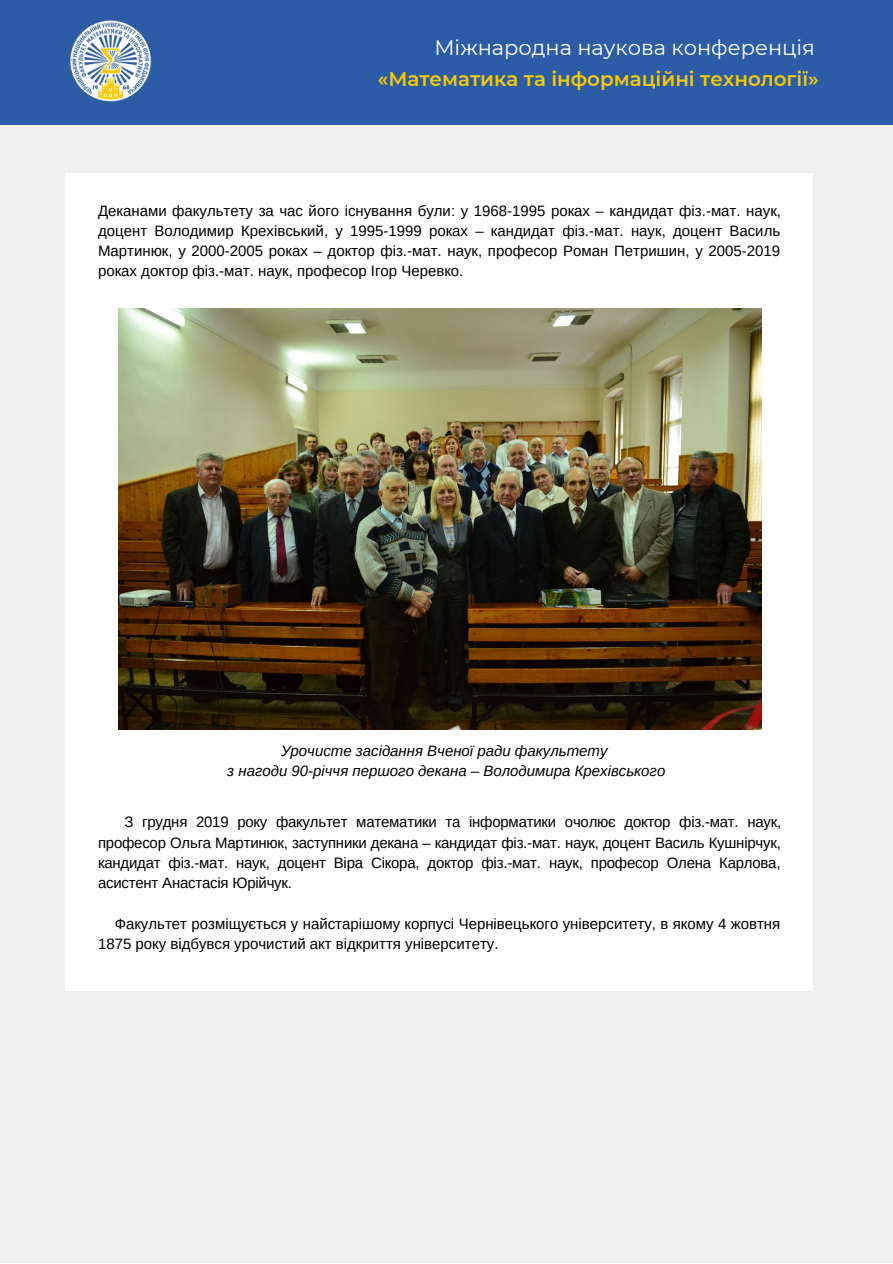
<style>
.page{position:relative;width:893px;height:1264px;background:#fff}
.page>*{position:absolute;margin:0;border:0;box-sizing:border-box;transform-origin:0 0}
.t1{font:21px "Montserrat";color:#fff}
.t2{font:600 19.8px "Montserrat";color:#f5c908}
.t3{font:15px/20.2px "Arimo";color:#000;text-align:justify}
.t4{font:italic 15px "Arimo";color:#000}
</style>
<div class="page">
<div style="left:0;top:0;width:892px;height:1262px;background:#f1f0f0"></div>
<div style="left:65px;top:174px;width:747px;height:817px;background:#fff"></div>
<div style="left:0;top:0;width:892px;height:124px;background:#2d5ca6"></div>
<img style="left:70px;top:20px;width:82px;height:82px">
<img style="left:118px;top:309px;width:643px;height:420px">
<p class="t1" style="left:434px;top:35px;width:382px">Міжнародна наукова конференція</p>
<p class="t2" style="left:378px;top:67px;width:442px">«Математика та інформаційні технології»</p>
<p class="t3" style="left:98px;top:200px;width:684px">Деканами факультету за час його існування були: у 1968-1995 роках – кандидат фіз.-мат. наук, доцент Володимир Крехівський, у 1995-1999 роках – кандидат фіз.-мат. наук, доцент Василь Мартинюк, у 2000-2005 роках – доктор фіз.-мат. наук, професор Роман Петришин, у 2005-2019 роках доктор фіз.-мат. наук, професор Ігор Черевко.</p>
<p class="t4" style="left:281px;top:742px;width:328px">Урочисте засідання Вченої ради факультету</p>
<p class="t4" style="left:227px;top:762px;width:439px">з нагоди 90-річчя першого декана – Володимира Крехівського</p>
<p class="t3" style="left:98px;top:812px;width:684px;text-indent:26px">З грудня 2019 року факультет математики та інформатики очолює доктор фіз.-мат. наук, професор Ольга Мартинюк, заступники декана – кандидат фіз.-мат. наук, доцент Василь Кушнірчук, кандидат фіз.-мат. наук, доцент Віра Сікора, доктор фіз.-мат. наук, професор Олена Карлова, асистент Анастасія Юрійчук.</p>
<p class="t3" style="left:98px;top:913px;width:683px;text-indent:17px">Факультет розміщується у найстарішому корпусі Чернівецького університету, в якому 4 жовтня<br>1875 року відбувся урочистий акт відкриття університету.</p>
</div>
